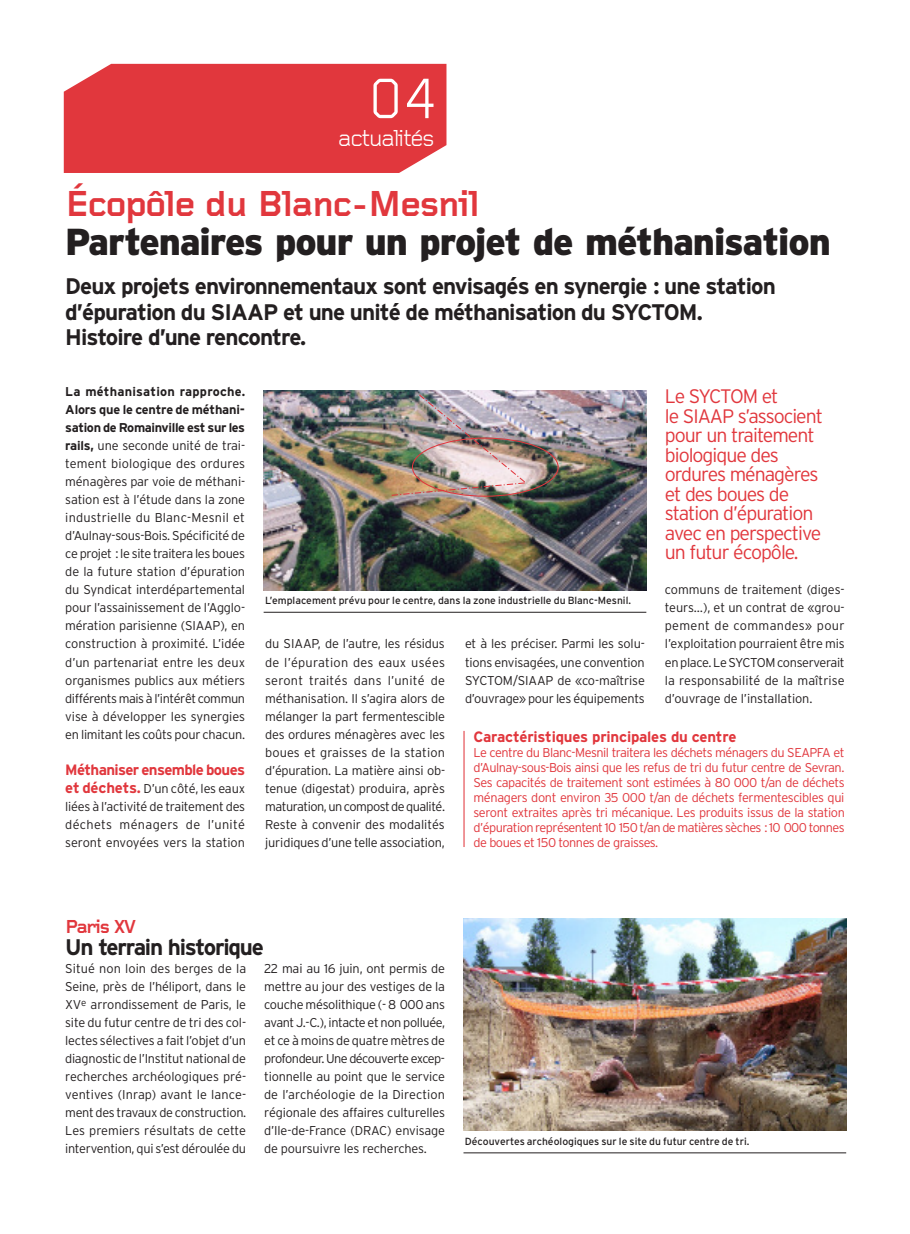
<style>
.page{position:relative;width:910px;height:1234px;background:#fff}
.page>*{position:absolute;margin:0;border:0;box-sizing:border-box;transform-origin:0 0}
.t1{font:59.1px "Foundry Gridnik";color:#fff}
.t2{font:900 37.5px/39px "Interstate";letter-spacing:-.03em;color:#231f20}
.t3{font:24px "Foundry Gridnik";letter-spacing:-.06em;color:#fff}
.t4{font:700 22.5px/25.5px "Interstate";letter-spacing:-.04em;color:#231f20}
.t5{font:300 19.5px/19.5px "Interstate";letter-spacing:-.05em;color:#e1373d}
.t6{font:700 19.5px "Foundry Gridnik";letter-spacing:-.075em;color:#e1373d}
.t7{font:700 15px "Interstate";letter-spacing:-.025em;color:#e1373d}
.t8{font:300 12.75px/18px "Interstate";letter-spacing:-.015em;color:#231f20;text-align:justify}
.t9{font:300 12.75px/15px "Interstate";letter-spacing:-.045em;color:#e1373d;text-align:justify}
.t10{font:10.35px "Interstate";color:#231f20}
.s1{font-family:"Foundry Gridnik";font-weight:700;color:#e1373d}
.s2{font-weight:700}
.s3{font-weight:700;font-size:15px;color:#e1373d}
</style>
<div class="page">
<div style="left:64px;top:64px;width:382px;height:109px;background:#e1373d"></div>
<img style="left:463px;top:918px;width:383px;height:212px">
<hr style="left:463px;top:1152px;width:383px;height:1px;background:#231f20">
<hr style="left:463px;top:730px;width:2px;height:116px;background:#e1373d">
<img style="left:264px;top:390px;width:382px;height:200px">
<hr style="left:264px;top:612px;width:382px;height:1px;background:#231f20">
<img style="left:391px;top:393px;width:168px;height:103px">
<p class="t1" style="left:368px;top:79px;width:73px">04</p>
<p class="t3" style="left:338px;top:130px;width:98px">actualités</p>
<p class="t2" style="left:65px;top:184px;width:767px"><span class="s1">Écopôle du Blanc-Mesnil<br></span>Partenaires pour un projet de méthanisation</p>
<p class="t4" style="left:65px;top:274px;width:712px">Deux projets environnementaux sont envisagés en synergie : une station d’épuration du SIAAP et une unité de méthanisation du SYCTOM.<br>Histoire d’une rencontre.</p>
<p class="t8" style="left:65px;top:383px;width:181px"><span class="s2">La méthanisation rapproche.<br>Alors que le centre de méthani&shy;sation de Romainville est sur les rails,</span> une seconde unité de trai&shy;tement biologique des ordures ménagères par voie de méthani&shy;sation est à l’étude dans la zone industrielle du Blanc-Mesnil et d’Aulnay-sous-Bois. Spécificité de ce projet : le site traitera les boues de la future station d’épuration du Syndicat interdépartemental pour l’assainissement de l’Agglo&shy;mération parisienne (SIAAP), en construction à proximité. L’idée d’un partenariat entre les deux organismes publics aux métiers différents mais à l’intérêt commun vise à développer les synergies en limitant les coûts pour chacun.</p>
<p class="t7" style="left:65px;top:760px;width:181px">Méthaniser ensemble boues</p>
<p class="t8" style="left:65px;top:779px;width:181px"><span class="s3">et déchets.</span> D’un côté, les eaux liées à l’activité de traitement des déchets ménagers de l’unité seront envoyées vers la station</p>
<p class="t5" style="left:665px;top:386px;width:160px">Le SYCTOM et<br>le SIAAP s’associent pour un traitement biologique des ordures ménagères et des boues de station d’épuration avec en perspective un futur écopôle.</p>
<p class="t8" style="left:665px;top:581px;width:181px">communs de traitement (diges&shy;teurs…), et un contrat de «grou&shy;pement de commandes» pour l’exploitation pourraient être mis en place. Le SYCTOM conserverait la responsabilité de la maîtrise d’ouvrage de l’installation.</p>
<p class="t10" style="left:265px;top:594px;width:368px">L’emplacement prévu pour le centre, dans la zone industrielle du Blanc-Mesnil.</p>
<p class="t8" style="left:265px;top:635px;width:181px">du SIAAP, de l’autre, les résidus de l’épuration des eaux usées seront traités dans l’unité de méthanisation. Il s’agira alors de mélanger la part fermentescible des ordures ménagères avec les boues et graisses de la station d’épuration. La matière ainsi ob&shy;tenue (digestat) produira, après maturation, un compost de qualité.<br>Reste à convenir des modalités juridiques d’une telle association,</p>
<p class="t8" style="left:465px;top:635px;width:181px">et à les préciser. Parmi les solu&shy;tions envisagées, une convention SYCTOM/SIAAP de «co-maîtrise d’ouvrage» pour les équipements</p>
<p class="t7" style="left:473px;top:727px;width:264px">Caractéristiques principales du centre</p>
<p class="t9" style="left:473px;top:744px;width:373px">Le centre du Blanc-Mesnil traitera les déchets ménagers du SEAPFA et d’Aulnay-sous-Bois ainsi que les refus de tri du futur centre de Sevran.<br>Ses capacités de traitement sont estimées à 80 000 t/an de déchets ménagers dont environ 35 000 t/an de déchets fermentescibles qui seront extraites après tri mécanique. Les produits issus de la station d’épuration représentent 10 150 t/an de matières sèches : 10 000 tonnes de boues et 150 tonnes de graisses.</p>
<p class="t6" style="left:65px;top:915px;width:72px">Paris XV</p>
<p class="t4" style="left:65px;top:934px;width:200px">Un terrain historique</p>
<p class="t8" style="left:65px;top:959px;width:183px">Situé non loin des berges de la Seine, près de l’héliport, dans le XV<sup>e</sup> arrondissement de Paris, le site du futur centre de tri des col&shy;lectes sélectives a fait l’objet d’un diagnostic de l’Institut national de recherches archéologiques pré&shy;ventives (Inrap) avant le lance&shy;ment des travaux de construction.<br>Les premiers résultats de cette intervention, qui s’est déroulée du</p>
<p class="t8" style="left:264px;top:959px;width:183px">22 mai au 16 juin, ont permis de mettre au jour des vestiges de la couche mésolithique (- 8 000 ans avant J.-C.), intacte et non polluée, et ce à moins de quatre mètres de profondeur. Une découverte excep&shy;tionnelle au point que le service de l’archéologie de la Direction régionale des affaires culturelles d’Ile-de-France (DRAC) envisage de poursuivre les recherches.</p>
<p class="t10" style="left:465px;top:1134px;width:286px">Découvertes archéologiques sur le site du futur centre de tri.</p>
</div>
